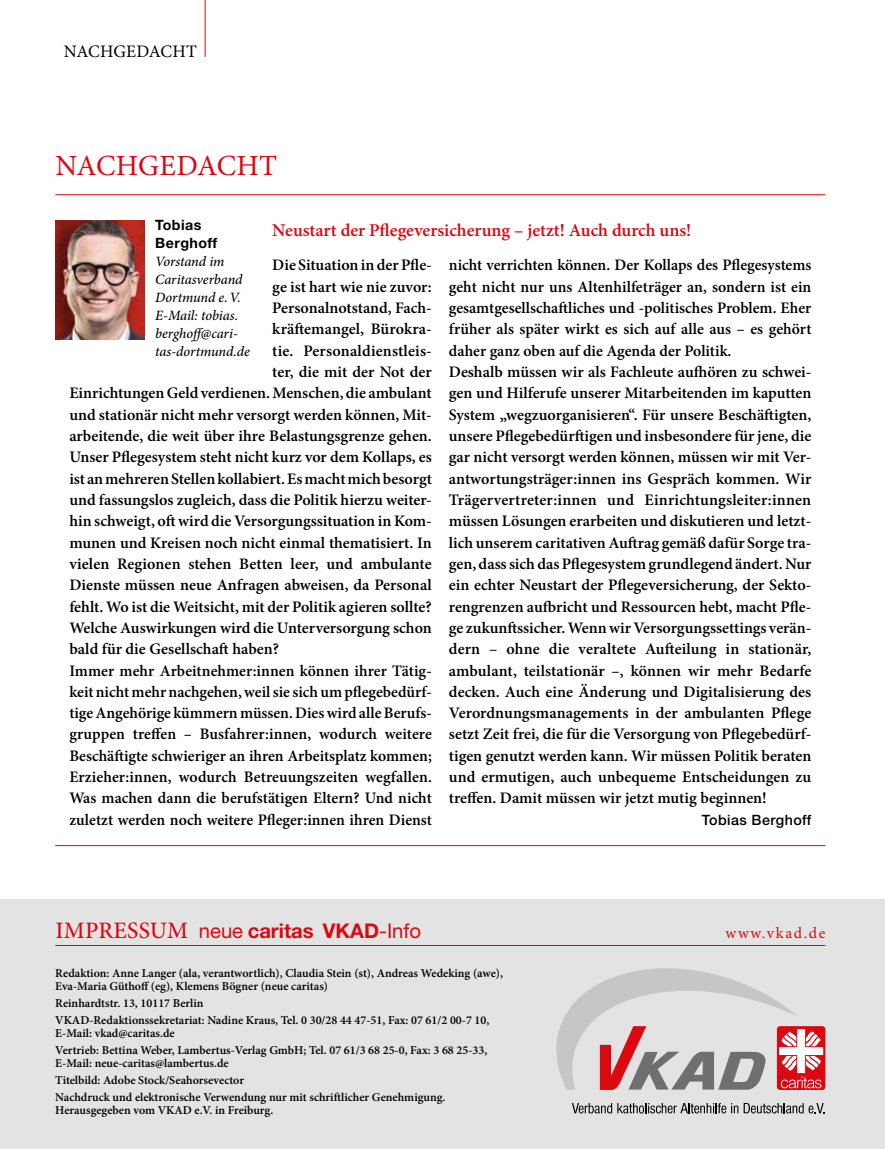
<style>
.page{position:relative;width:885px;height:1149px;background:#fff}
.page>*{position:absolute;margin:0;border:0;box-sizing:border-box;transform-origin:0 0}
.t1{font:29.25px "Minion Pro";letter-spacing:.005em;color:#db0812}
.t2{font:700 20.25px "Helvetica Neue LT Std";color:#db0812}
.t3{font:600 18px "Minion Pro";color:#db0812}
.t4{font:17.55px "Minion Pro";letter-spacing:.005em;color:#000}
.t5{font:600 16.05px/21.3px "Minion Pro";color:#000}
.t6{font:15.75px "Minion Pro";letter-spacing:.105em;color:#db0812}
.t7{font:700 15px "Helvetica Neue LT Std";color:#000}
.t8{font:italic 500 14.25px/18px "Minion Pro";letter-spacing:-.005em;color:#000}
.t9{font:500 14.25px "Helvetica Neue LT Std";letter-spacing:.03em;color:#000}
.t10{font:700 14.25px/18px "Helvetica Neue LT Std";letter-spacing:.03em;color:#000}
.t11{font:600 12px/17px "Minion Pro";color:#000}
.s1{font-family:"Minion Pro";font-weight:500;font-size:23.55px}
.s2{font-weight:400}
</style>
<div class="page">
<hr style="left:205px;top:0;width:1px;height:57px;background:#db0812">
<hr style="left:55px;top:194px;width:770px;height:1px;background:#db0812">
<img style="left:55px;top:220px;width:90px;height:119px">
<hr style="left:55px;top:844px;width:770px;height:1px;background:#db0812">
<div style="left:0;top:899px;width:884px;height:249px;background:#e3e3e3"></div>
<hr style="left:55px;top:944px;width:770px;height:1px;background:#db0812">
<div style="left:776px;top:1025px;width:49px;height:64px;background:#db0812;border-radius:3px"></div>
<svg style="left:571px;top:1103px;width:254px;height:10px"></svg>
<svg style="left:556px;top:968px;width:267px;height:121px"></svg>
<p class="t4" style="left:64px;top:39px;width:135px">NACHGEDACHT</p>
<h1 class="t1" style="left:55px;top:146px;width:223px">NACHGEDACHT</h1>
<p class="t10" style="left:155px;top:216px;width:63px">Tobias<br>Berghoff</p>
<p class="t8" style="left:155px;top:252px;width:96px">Vorstand im<br>Caritasverband<br>Dortmund e.V.<br>E-Mail: tobias. berghoff@cari&shy;tas-dortmund.de</p>
<p class="t3" style="left:272px;top:217px;width:420px">Neustart der Pflegeversicherung – jetzt! Auch durch uns!</p>
<p class="t5" style="left:272px;top:254px;width:161px">Die Situation in der Pfle-</p>
<p class="t5" style="left:272px;top:276px;width:161px">ge ist hart wie nie zuvor:</p>
<p class="t5" style="left:272px;top:297px;width:161px">Personalnotstand, Fach-</p>
<p class="t5" style="left:272px;top:318px;width:161px">kräftemangel, Bürokra-</p>
<p class="t5" style="left:272px;top:340px;width:161px">tie. Personaldienstleis-</p>
<p class="t5" style="left:272px;top:361px;width:161px">ter, die mit der Not der</p>
<p class="t5" style="left:69px;top:382px;width:364px">Einrichtungen Geld verdienen. Menschen, die ambulant</p>
<p class="t5" style="left:69px;top:403px;width:364px">und stationär nicht mehr versorgt werden können, Mit-</p>
<p class="t5" style="left:69px;top:425px;width:364px">arbeitende, die weit über ihre Belastungsgrenze gehen.</p>
<p class="t5" style="left:69px;top:446px;width:364px">Unser Pflegesystem steht nicht kurz vor dem Kollaps, es</p>
<p class="t5" style="left:69px;top:467px;width:364px">ist an mehreren Stellen kollabiert. Es macht mich besorgt</p>
<p class="t5" style="left:69px;top:489px;width:364px">und fassungslos zugleich, dass die Politik hierzu weiter-</p>
<p class="t5" style="left:69px;top:510px;width:364px">hin schweigt, oft wird die Versorgungssituation in Kom-</p>
<p class="t5" style="left:69px;top:531px;width:364px">munen und Kreisen noch nicht einmal thematisiert. In</p>
<p class="t5" style="left:69px;top:553px;width:364px">vielen Regionen stehen Betten leer, und ambulante</p>
<p class="t5" style="left:69px;top:574px;width:364px">Dienste müssen neue Anfragen abweisen, da Personal</p>
<p class="t5" style="left:69px;top:595px;width:364px">fehlt. Wo ist die Weitsicht, mit der Politik agieren sollte?</p>
<p class="t5" style="left:69px;top:616px;width:364px">Welche Auswirkungen wird die Unterversorgung schon</p>
<p class="t5" style="left:69px;top:638px;width:211px">bald für die Gesellschaft haben?</p>
<p class="t5" style="left:69px;top:659px;width:364px">Immer mehr Arbeitnehmer:innen können ihrer Tätig-</p>
<p class="t5" style="left:69px;top:680px;width:364px">keit nicht mehr nachgehen, weil sie sich um pflegebedürf-</p>
<p class="t5" style="left:69px;top:702px;width:364px">tige Angehörige kümmern müssen. Dies wird alle Berufs-</p>
<p class="t5" style="left:69px;top:723px;width:364px">gruppen treffen – Busfahrer:innen, wodurch weitere</p>
<p class="t5" style="left:69px;top:744px;width:364px">Beschäftigte schwieriger an ihren Arbeitsplatz kommen;</p>
<p class="t5" style="left:69px;top:766px;width:364px">Erzieher:innen, wodurch Betreuungszeiten wegfallen.</p>
<p class="t5" style="left:69px;top:787px;width:364px">Was machen dann die berufstätigen Eltern? Und nicht</p>
<p class="t5" style="left:69px;top:808px;width:364px">zuletzt werden noch weitere Pfleger:innen ihren Dienst</p>
<p class="t5" style="left:449px;top:254px;width:364px">nicht verrichten können. Der Kollaps des Pflegesystems geht nicht nur uns Altenhilfeträger an, sondern ist ein gesamtgesellschaftliches und -politisches Problem. Eher früher als später wirkt es sich auf alle aus – es gehört daher ganz oben auf die Agenda der Politik.<br>Deshalb müssen wir als Fachleute aufhören zu schwei&shy;gen und Hilferufe unserer Mitarbeitenden im kaputten System „wegzuorganisieren“. Für unsere Beschäftigten, unsere Pflegebedürftigen und insbesondere für jene, die gar nicht versorgt werden können, müssen wir mit Ver&shy;antwortungsträger:innen ins Gespräch kommen. Wir Trägervertreter:innen und Einrichtungsleiter:innen müssen Lösungen erarbeiten und diskutieren und letzt&shy;lich unserem caritativen Auftrag gemäß dafür Sorge tra&shy;gen, dass sich das Pflegesystem grundlegend ändert. Nur ein echter Neustart der Pflegeversicherung, der Sekto&shy;rengrenzen aufbricht und Ressourcen hebt, macht Pfle&shy;ge zukunftssicher. Wenn wir Versorgungssettings verän&shy;dern – ohne die veraltete Aufteilung in stationär, ambulant, teilstationär –, können wir mehr Bedarfe decken. Auch eine Änderung und Digitalisierung des Verordnungsmanagements in der ambulanten Pflege setzt Zeit frei, die für die Versorgung von Pflegebedürf&shy;tigen genutzt werden kann. Wir müssen Politik beraten und ermutigen, auch unbequeme Entscheidungen zu treffen. Damit müssen wir jetzt mutig beginnen!</p>
<p class="t9" style="left:701px;top:810px;width:111px">Tobias Berghoff</p>
<p class="t2" style="left:55px;top:918px;width:367px"><span class="s1">IMPRESSUM</span> <span class="s2">neue</span> caritas VKAD<span class="s2">-Info</span></p>
<p class="t6" style="left:725px;top:922px;width:101px">www.vkad.de</p>
<p class="t11" style="left:55px;top:966px;width:449px;line-height:12.8px">Redaktion: Anne Langer (ala, verantwortlich), Claudia Stein (st), Andreas Wedeking (awe),<br>Eva-Maria Güthoff (eg), Klemens Bögner (neue caritas)</p>
<p class="t11" style="left:55px;top:994px;width:435px">Reinhardtstr. 13, 10117 Berlin<br>VKAD-Redaktionssekretariat: Nadine Kraus, Tel. 0 30/28 44 47-51, Fax: 07 61/2 00-7 10,</p>
<p class="t11" style="left:55px;top:1024px;width:433px">E-Mail: vkad@caritas.de<br>Vertrieb: Bettina Weber, Lambertus-Verlag GmbH; Tel. 07 61/3 68 25-0, Fax: 3 68 25-33,</p>
<p class="t11" style="left:55px;top:1053px;width:391px">E-Mail: neue-caritas@lambertus.de<br>Titelbild: Adobe Stock/Seahorsevector<br>Nachdruck und elektronische Verwendung nur mit schriftlicher Genehmigung.</p>
<p class="t11" style="left:55px;top:1100px;width:219px">Herausgegeben vom VKAD e.V. in Freiburg.</p>
<p class="t7" style="left:55px;top:1098px;width:10px">8</p>
</div>
